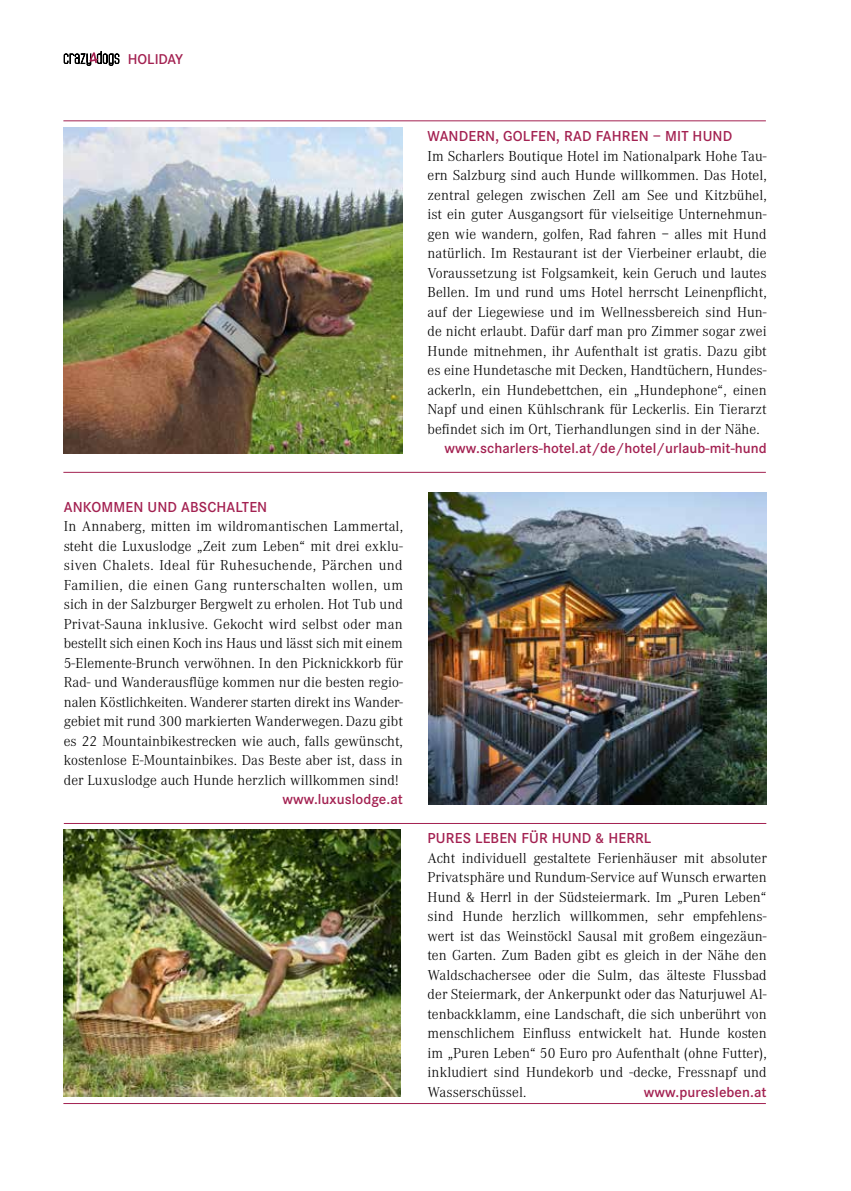
<style>
.page{position:relative;width:851px;height:1191px;background:#fff}
.page>*{position:absolute;margin:0;border:0;box-sizing:border-box;transform-origin:0 0}
.t1{font:300 15px/19.5px "Corporate A";letter-spacing:.005em;color:#000;text-align:justify}
.t2{font:600 15px "Corporate S";letter-spacing:.005em;color:#a32151}
.t3{font:600 14.85px "Corporate S";color:#a32151}
</style>
<div class="page">
<svg style="left:63px;top:51px;width:57px;height:15px"></svg>
<hr style="left:63px;top:120px;width:702px;height:1px;background:#a32151">
<hr style="left:63px;top:472px;width:702px;height:1px;background:#a32151">
<hr style="left:64px;top:823px;width:702px;height:1px;background:#a32151">
<hr style="left:63px;top:1103px;width:702px;height:1px;background:#a32151">
<img style="left:64px;top:128px;width:338px;height:325px">
<img style="left:428px;top:492px;width:338px;height:312px">
<img style="left:64px;top:829px;width:337px;height:268px">
<p class="t3" style="left:128px;top:50px;width:57px">HOLIDAY</p>
<p class="t2" style="left:64px;top:498px;width:205px">ANKOMMEN UND ABSCHALTEN</p>
<p class="t1" style="left:64px;top:517px;width:341px">In Annaberg, mitten im wildromantischen Lammertal, steht die Luxuslodge „Zeit zum Leben“ mit drei exklu&shy;siven Chalets. Ideal für Ruhesuchende, Pärchen und Familien, die einen Gang runterschalten wollen, um sich in der Salzburger Bergwelt zu erholen. Hot Tub und Privat-Sauna inklusive. Gekocht wird selbst oder man bestellt sich einen Koch ins Haus und lässt sich mit einem 5-Elemente-Brunch verwöhnen. In den Picknickkorb für Rad- und Wanderausflüge kommen nur die besten regio&shy;nalen Köstlichkeiten. Wanderer starten direkt ins Wander&shy;gebiet mit rund 300 markierten Wanderwegen. Dazu gibt es 22 Mountainbikestrecken wie auch, falls gewünscht, kostenlose E-Mountainbikes. Das Beste aber ist, dass in der Luxuslodge auch Hunde herzlich willkommen sind!</p>
<p class="t2" style="left:282px;top:791px;width:122px">www.luxuslodge.at</p>
<p class="t2" style="left:427px;top:128px;width:306px">WANDERN, GOLFEN, RAD FAHREN – MIT HUND</p>
<p class="t1" style="left:427px;top:146px;width:340px">Im Scharlers Boutique Hotel im Nationalpark Hohe Tau&shy;ern Salzburg sind auch Hunde willkommen. Das Hotel, zentral gelegen zwischen Zell am See und Kitzbühel, ist ein guter Ausgangsort für vielseitige Unternehmun&shy;gen wie wandern, golfen, Rad fahren – alles mit Hund natürlich. Im Restaurant ist der Vierbeiner erlaubt, die Voraussetzung ist Folgsamkeit, kein Geruch und lautes Bellen. Im und rund ums Hotel herrscht Leinenpflicht, auf der Liegewiese und im Wellnessbereich sind Hun&shy;de nicht erlaubt. Dafür darf man pro Zimmer sogar zwei Hunde mitnehmen, ihr Aufenthalt ist gratis. Dazu gibt es eine Hundetasche mit Decken, Handtüchern, Hundes&shy;ackerln, ein Hundebettchen, ein „Hundephone“, einen Napf und einen Kühlschrank für Leckerlis. Ein Tierarzt befindet sich im Ort, Tierhandlungen sind in der Nähe.</p>
<p class="t2" style="left:444px;top:440px;width:323px">www.scharlers-hotel.at/de/hotel/urlaub-mit-hund</p>
<p class="t2" style="left:427px;top:830px;width:225px">PURES LEBEN FÜR HUND &amp; HERRL</p>
<p class="t1" style="left:427px;top:848px;width:340px">Acht individuell gestaltete Ferienhäuser mit absoluter Privatsphäre und Rundum-Service auf Wunsch erwarten Hund &amp; Herrl in der Südsteiermark. Im „Puren Leben“ sind Hunde herzlich willkommen, sehr empfehlens&shy;wert ist das Weinstöckl Sausal mit großem eingezäun&shy;ten Garten. Zum Baden gibt es gleich in der Nähe den Waldschachersee oder die Sulm, das älteste Flussbad der Steiermark, der Ankerpunkt oder das Naturjuwel Al&shy;tenbackklamm, eine Landschaft, die sich unberührt von menschlichem Einfluss entwickelt hat. Hunde kosten im „Puren Leben“ 50 Euro pro Aufenthalt (ohne Futter), inkludiert sind Hundekorb und -decke, Fressnapf und Wasserschüssel.</p>
<p class="t2" style="left:643px;top:1083px;width:124px">www.puresleben.at</p>
</div>
